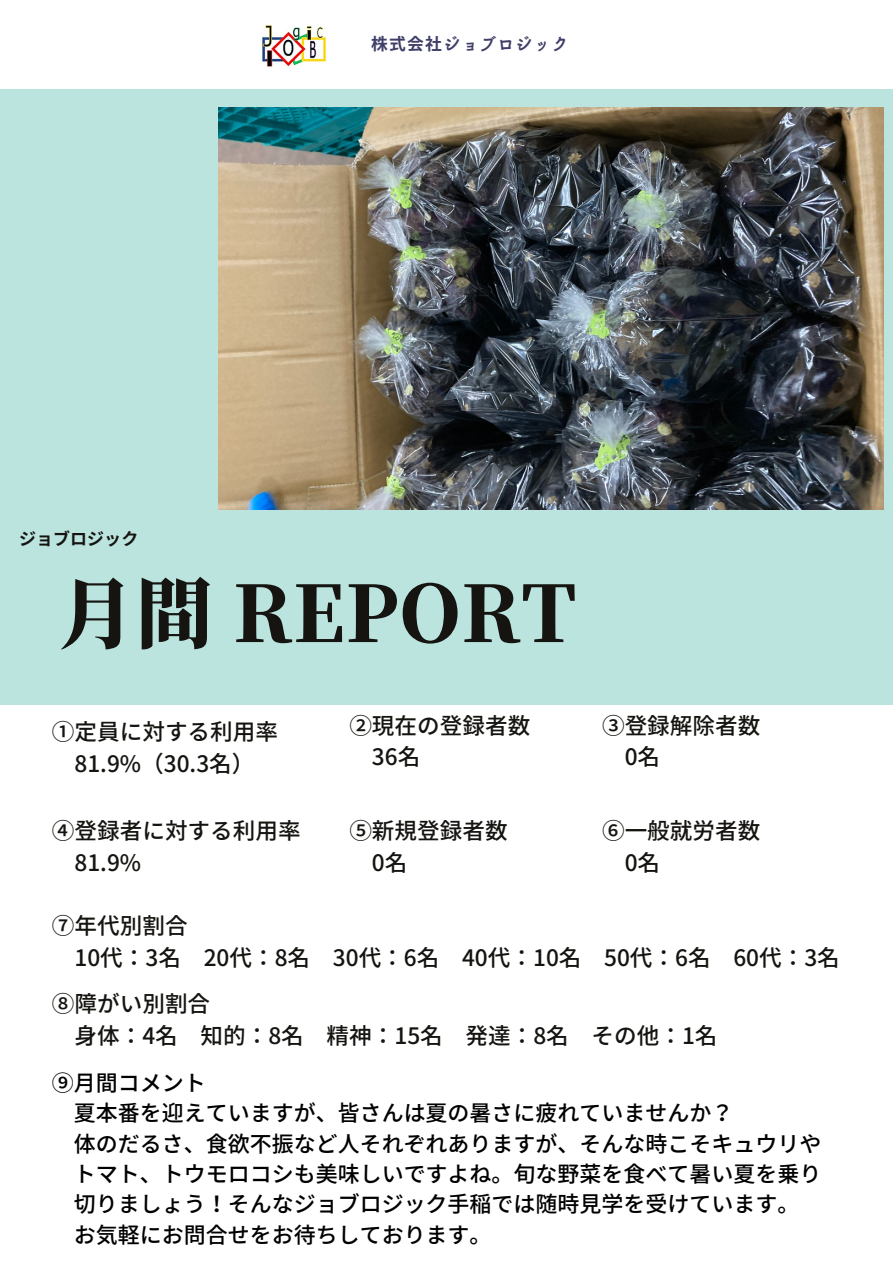
<style>
.page{position:relative;width:893px;height:1264px;background:#fff}
.page>*{position:absolute;margin:0;border:0;box-sizing:border-box;transform-origin:0 0}
.t1{font:800 77.4px "Source Han Serif JP";letter-spacing:.005em;color:#151410}
.t2{font:500 22.65px "Noto Sans JP";color:#151410}
.t3{font:500 22.05px "Noto Sans JP";color:#000}
.t4{font:700 16.95px "Noto Sans JP";letter-spacing:.005em;color:#151410}
.t5{font:700 16.65px "irohakaku C";letter-spacing:.08em;color:#3f3e67}
</style>
<div class="page">
<img style="left:262px;top:25px;width:65px;height:42px">
<div style="left:0;top:89px;width:892px;height:616px;background:#bce4df"></div>
<img style="left:218px;top:107px;width:665px;height:402px">
<p class="t4" style="left:19px;top:525px;width:121px">ジョブロジック</p>
<p class="t5" style="left:371px;top:32px;width:199px">株式会社ジョブロジック</p>
<p class="t1" style="left:58px;top:553px;width:520px">月間 REPORT</p>
<p class="t2" style="left:52px;top:714px;width:228px">①定員に対する利用率</p>
<p class="t2" style="left:74px;top:745px;width:181px">81.9%（30.3名）</p>
<p class="t2" style="left:52px;top:812px;width:250px">④登録者に対する利用率</p>
<p class="t2" style="left:74px;top:844px;width:68px">81.9%</p>
<p class="t2" style="left:349px;top:707px;width:182px">②現在の登録者数</p>
<p class="t2" style="left:372px;top:739px;width:50px">36名</p>
<p class="t2" style="left:349px;top:812px;width:160px">⑤新規登録者数</p>
<p class="t2" style="left:372px;top:844px;width:37px">0名</p>
<p class="t2" style="left:602px;top:707px;width:160px">③登録解除者数</p>
<p class="t2" style="left:624px;top:739px;width:37px">0名</p>
<p class="t2" style="left:602px;top:812px;width:160px">⑥一般就労者数</p>
<p class="t2" style="left:624px;top:844px;width:37px">0名</p>
<p class="t2" style="left:52px;top:908px;width:137px">⑦年代別割合</p>
<p class="t2" style="left:74px;top:939px;width:766px">10代：3名 20代：8名 30代：6名 40代：10名 50代：6名 60代：3名</p>
<p class="t2" style="left:52px;top:985px;width:160px">⑧障がい別割合</p>
<p class="t2" style="left:74px;top:1017px;width:644px">身体：4名 知的：8名 精神：15名 発達：8名 その他：1名</p>
<p class="t3" style="left:52px;top:1065px;width:155px">⑨月間コメント</p>
<p class="t3" style="left:74px;top:1095px;width:661px">夏本番を迎えていますが、皆さんは夏の暑さに疲れていませんか？</p>
<p class="t3" style="left:74px;top:1126px;width:749px">体のだるさ、食欲不振など人それぞれありますが、そんな時こそキュウリや</p>
<p class="t3" style="left:74px;top:1156px;width:749px">トマト、トウモロコシも美味しいですよね。旬な野菜を食べて暑い夏を乗り</p>
<p class="t3" style="left:74px;top:1186px;width:727px">切りましょう！そんなジョブロジック手稲では随時見学を受けています。</p>
<p class="t3" style="left:74px;top:1217px;width:419px">お気軽にお問合せをお待ちしております。</p>
</div>
